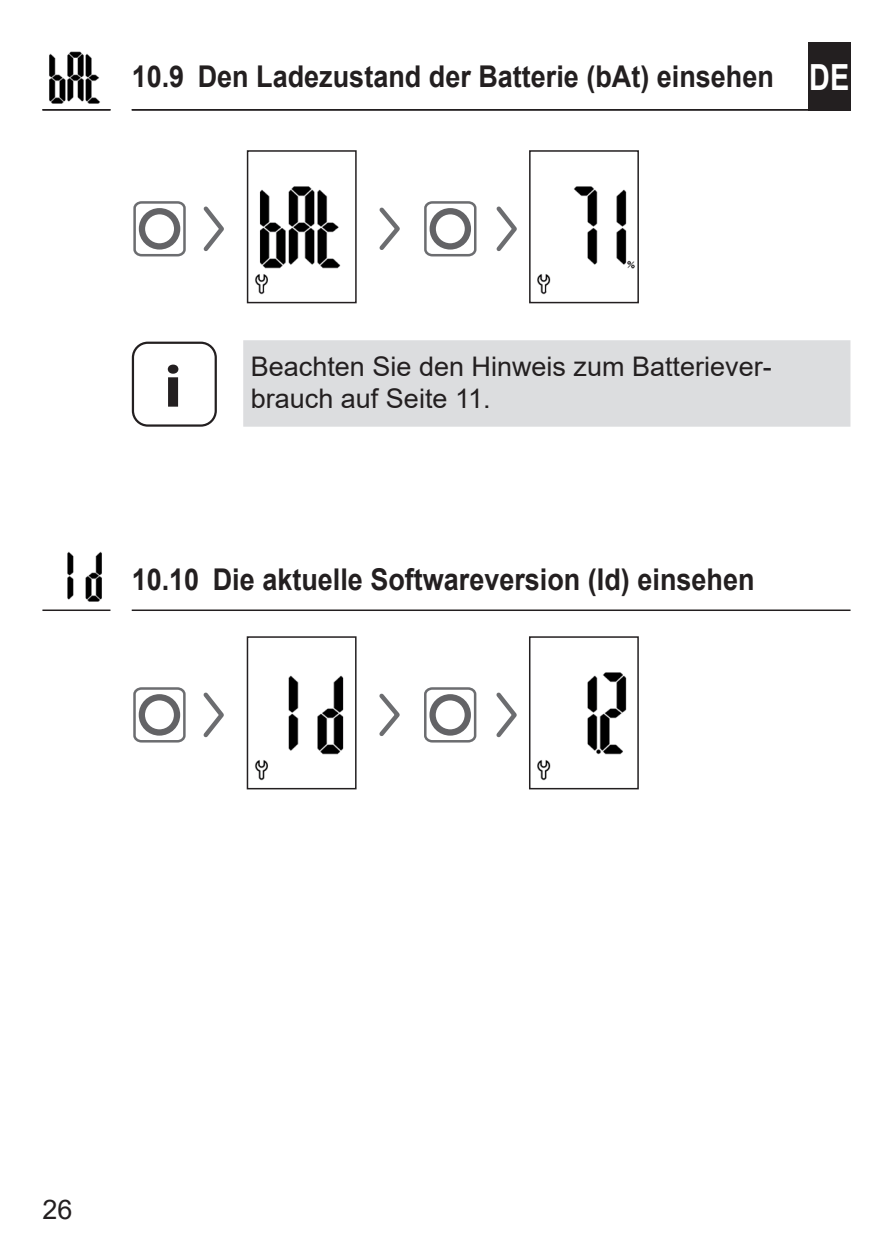
<style>
.page{position:relative;width:893px;height:1259px;background:#fff}
.page>*{position:absolute;margin:0;border:0;box-sizing:border-box;transform-origin:0 0}
.INFO-Icon{font:700 60px "Myriad Pro";color:#231f20;scale:1.1 1}
.t1{font:700 30px "Arial";color:#231f20;scale:.9 1}
.Nützliche_Infos_-_DE{font:27px/32.4px "Arial";color:#231f20}
.s1{font-size:36px;color:#fff}
</style>
<div class="page">
<hr style="left:132px;top:109px;width:719px;height:2px;background:#231f20">
<div style="left:808px;top:42px;width:42px;height:69px;background:#231f20"></div>
<hr style="left:42px;top:109px;width:68px;height:2px;background:#231f20">
<img style="left:255px;top:186px;width:86px;height:109px">
<div style="left:247px;top:150px;width:110px;height:153px;border:2px solid #231f20"></div>
<img style="left:537px;top:186px;width:98px;height:109px">
<div style="left:529px;top:150px;width:110px;height:153px;border:2px solid #231f20"></div>
<svg style="left:379px;top:207px;width:21px;height:43px"></svg>
<div style="left:133px;top:201px;width:53px;height:55px;border:3px solid #6c6d70;border-radius:6px"></div>
<svg style="left:142px;top:211px;width:35px;height:35px"></svg>
<div style="left:139px;top:208px;width:41px;height:41px;border:6px solid #636366;border-radius:50%"></div>
<svg style="left:203px;top:206px;width:21px;height:45px"></svg>
<div style="left:424px;top:201px;width:52px;height:55px;border:3px solid #6c6d70;border-radius:6px"></div>
<svg style="left:433px;top:211px;width:35px;height:35px"></svg>
<div style="left:430px;top:208px;width:41px;height:41px;border:6px solid #636366;border-radius:50%"></div>
<svg style="left:496px;top:206px;width:21px;height:45px"></svg>
<svg style="left:42px;top:609px;width:808px;height:2px;background:#5f5c5c"></svg>
<img style="left:255px;top:675px;width:89px;height:106px">
<div style="left:247px;top:636px;width:110px;height:153px;border:2px solid #231f20"></div>
<img style="left:537px;top:672px;width:90px;height:109px">
<div style="left:529px;top:636px;width:110px;height:153px;border:2px solid #231f20"></div>
<svg style="left:379px;top:693px;width:21px;height:43px"></svg>
<div style="left:133px;top:687px;width:53px;height:55px;border:3px solid #6c6d70;border-radius:6px"></div>
<svg style="left:142px;top:697px;width:35px;height:35px"></svg>
<div style="left:139px;top:694px;width:41px;height:41px;border:6px solid #636366;border-radius:50%"></div>
<svg style="left:203px;top:692px;width:21px;height:46px"></svg>
<div style="left:424px;top:687px;width:52px;height:55px;border:3px solid #6c6d70;border-radius:6px"></div>
<svg style="left:433px;top:697px;width:35px;height:35px"></svg>
<div style="left:429px;top:694px;width:42px;height:41px;border:6px solid #636366;border-radius:50%"></div>
<svg style="left:496px;top:692px;width:21px;height:46px"></svg>
<img style="left:49px;top:51px;width:51px;height:53px">
<img style="left:67px;top:551px;width:35px;height:51px">
<div style="left:243px;top:340px;width:607px;height:87px;background:#dcdddf"></div>
<div style="left:132px;top:342px;width:85px;height:85px;border:2px solid #231f20;border-radius:15px"></div>
<p class="t1" style="left:132px;top:56px;width:799px">10.9 Den Ladezustand der Batterie (bAt) einsehen <span class="s1">DE</span></p>
<p class="INFO-Icon" style="left:164px;top:353px;width:18px">i</p>
<p class="Nützliche_Infos_-_DE" style="left:251px;top:350px;width:522px">Beachten Sie den Hinweis zum Batteriever&shy;brauch auf Seite 11.</p>
<p class="t1" style="left:132px;top:558px;width:693px">10.10 Die aktuelle Softwareversion (Id) einsehen</p>
<p class="Nützliche_Infos_-_DE" style="left:43px;top:1193px;width:32px">26</p>
</div>
